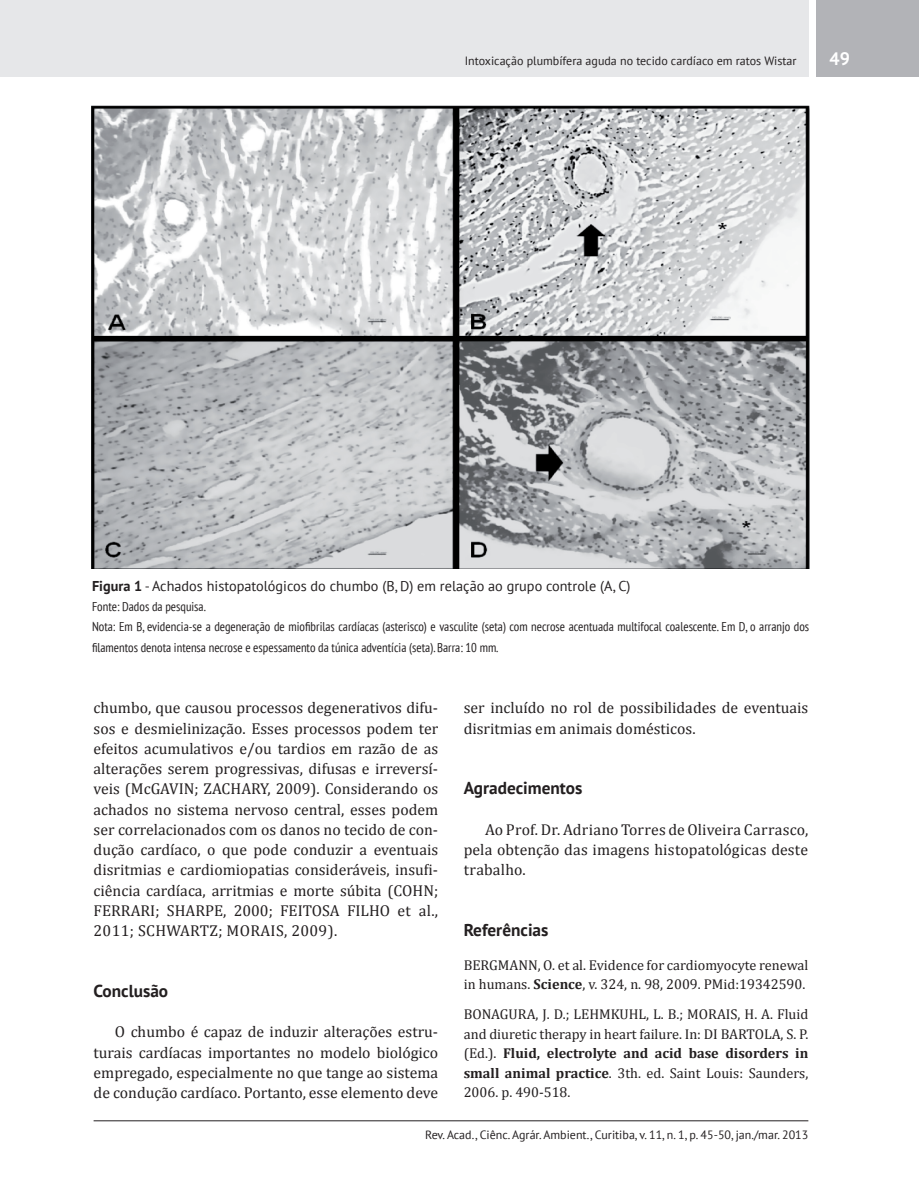
<style>
.page{position:relative;width:919px;height:1191px;background:#fff}
.page>*{position:absolute;margin:0;border:0;box-sizing:border-box;transform-origin:0 0}
.t1{font:700 18px "PT Sans";color:#fff}
.Título_1{font:700 17.25px "PT Sans";color:#231f20}
.Corpo_de_texto{font:15.75px/20.2px "Cambria";color:#231f20;text-align:justify}
.Referências{font:14.25px/19.5px "Cambria";color:#231f20}
.Título_-_Figuras{font:14.25px "PT Sans";color:#231f20}
.Legenda_-_Figuras{font:condensed 12.75px/20.2px "PT Sans";color:#231f20}
.t2{font:12px "PT Sans";color:#231f20}
.s1{font-weight:700}
</style>
<div class="page">
<div style="left:0;top:0;width:808px;height:77px;background:#e6e7e9"></div>
<div style="left:816px;top:0;width:102px;height:77px;background:#b2b3b7"></div>
<hr style="left:94px;top:1120px;width:714px;height:1px;background:#231f20">
<img style="left:92px;top:106px;width:717px;height:462px">
<p class="t2" style="left:464px;top:53px;width:333px">Intoxicação plumbífera aguda no tecido cardíaco em ratos Wistar</p>
<p class="t1" style="left:829px;top:47px;width:22px">49</p>
<p class="Título_-_Figuras" style="left:92px;top:577px;width:540px"><span class="s1">Figura 1</span> - Achados histopatológicos do chumbo (B, D) em relação ao grupo controle (A, C)</p>
<p class="Legenda_-_Figuras" style="left:92px;top:596px;width:115px">Fonte: Dados da pesquisa.</p>
<p class="Legenda_-_Figuras" style="left:92px;top:616px;width:718px">Nota: Em B, evidencia-se a degeneração de miofibrilas cardíacas (asterisco) e vasculite (seta) com necrose acentuada multifocal coalescente. Em D, o arranjo dos filamentos denota intensa necrose e espessamento da túnica adventícia (seta). Barra: 10 mm.</p>
<p class="Corpo_de_texto" style="left:94px;top:697px;width:346px">chumbo, que causou processos degenerativos difu&shy;sos e desmielinização. Esses processos podem ter efeitos acumulativos e/ou tardios em razão de as alterações serem progressivas, difusas e irreversí&shy;veis (McGAVIN; ZACHARY, 2009). Considerando os achados no sistema nervoso central, esses podem ser correlacionados com os danos no tecido de con&shy;dução cardíaco, o que pode conduzir a eventuais disritmias e cardiomiopatias consideráveis, insufi&shy;ciência cardíaca, arritmias e morte súbita (COHN; FERRARI; SHARPE, 2000; FEITOSA FILHO et al., 2011; SCHWARTZ; MORAIS, 2009).</p>
<p class="Título_1" style="left:94px;top:979px;width:76px">Conclusão</p>
<p class="Corpo_de_texto" style="left:94px;top:1021px;width:346px;text-indent:21px">O chumbo é capaz de induzir alterações estru&shy;turais cardíacas importantes no modelo biológico empregado, especialmente no que tange ao sistema de condução cardíaco. Portanto, esse elemento deve</p>
<p class="Corpo_de_texto" style="left:463px;top:697px;width:346px">ser incluído no rol de possibilidades de eventuais disritmias em animais domésticos.</p>
<p class="Título_1" style="left:463px;top:776px;width:120px">Agradecimentos</p>
<p class="Corpo_de_texto" style="left:463px;top:819px;width:346px;text-indent:21px">Ao Prof. Dr. Adriano Torres de Oliveira Carrasco, pela obtenção das imagens histopatológicas deste trabalho.</p>
<p class="Título_1" style="left:463px;top:918px;width:86px">Referências</p>
<p class="Referências" style="left:463px;top:955px;width:346px">BERGMANN, O. et al. Evidence for cardiomyocyte renewal in humans. <span class="s1">Science</span>, v. 324, n. 98, 2009. PMid:19342590.</p>
<p class="Referências" style="left:463px;top:1004px;width:346px;text-align:justify">BONAGURA, J. D.; LEHMKUHL, L. B.; MORAIS, H. A. Fluid and diuretic therapy in heart failure. In: DI BARTOLA, S. P. (Ed.). <span class="s1">Fluid, electrolyte and acid base disorders in small animal practice</span>. 3th. ed. Saint Louis: Saunders, 2006. p. 490-518.</p>
<p class="t2" style="left:425px;top:1126px;width:384px">Rev. Acad., Ciênc. Agrár. Ambient., Curitiba, v. 11, n. 1, p. 45-50, jan./mar. 2013</p>
</div>
